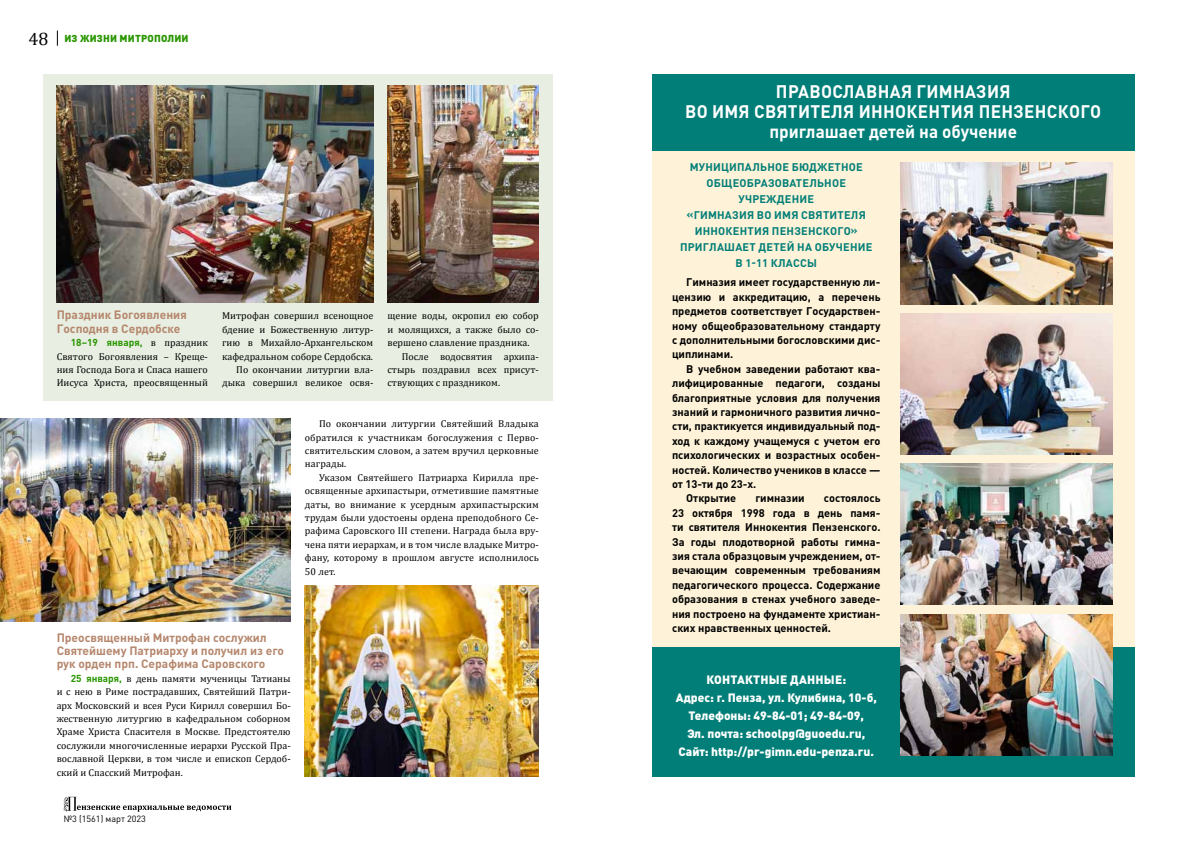
<style>
.page{position:relative;width:1191px;height:842px;background:#fff}
.page>*{position:absolute;margin:0;border:0;box-sizing:border-box;transform-origin:0 0}
.t1{font:700 18px/20px "DIN Pro";color:#fff;scale:.95 1}
.t2{font:900 12px/18px "DIN Pro";color:#fff;text-align:center}
.t3{font:700 12px/13.4px "DIN Pro";color:#b5876d}
.t4{font:700 11px/14.4px "DIN Pro";color:#000;text-align:justify}
.t5{font:700 11px/16px "DIN Pro";letter-spacing:.105em;color:#007e77}
.t6{font:700 11px/16px "DIN Pro";letter-spacing:.125em;color:#007e77}
.t7{font:10px/13.4px "Cambria";color:#000;text-align:justify}
.t8{font:700 10px "DIN Pro";color:#299601}
.t9{font:900 10px "DIN Pro";letter-spacing:.02em;color:#299601}
.t10{font:9px "DIN Pro";color:#000}
.s1{font-family:"Cambria";font-weight:400;font-size:18px;color:#000}
.s2{font-family:"Cambria";font-weight:400;color:#000}
.s3{font-family:"DIN Pro";font-weight:700;color:#299601}
</style>
<div class="page">
<div style="left:43px;top:74px;width:509px;height:327px;background:#e8eee1"></div>
<img style="left:305px;top:585px;width:234px;height:192px">
<img style="left:0;top:419px;width:291px;height:203px">
<img style="left:387px;top:86px;width:152px;height:217px">
<img style="left:57px;top:86px;width:316px;height:217px">
<svg style="left:64px;top:797px;width:167px;height:15px"></svg>
<svg style="left:57px;top:31px;width:1px;height:15px"></svg>
<div style="left:652px;top:74px;width:482px;height:703px;background:#fef2d8"></div>
<div style="left:652px;top:74px;width:482px;height:76px;background:#007e77"></div>
<div style="left:652px;top:647px;width:482px;height:130px;background:#007e77"></div>
<img style="left:900px;top:163px;width:212px;height:141px">
<img style="left:900px;top:464px;width:212px;height:141px">
<img style="left:900px;top:614px;width:212px;height:142px">
<img style="left:900px;top:313px;width:212px;height:141px">
<p class="t9" style="left:28px;top:29px;width:154px"><span class="s1">48</span> Из жизни митрополии</p>
<p class="t3" style="left:57px;top:307px;width:131px">Праздник Богоявления<br>Господня в Сердобске</p>
<p class="t8" style="left:71px;top:334px;width:139px">18–19 января, <span class="s2">в праздник</span></p>
<p class="t7" style="left:57px;top:349px;width:153px">Святого Богоявления – Креще&shy;ния Господа Бога и Спаса нашего Иисуса Христа, преосвященный</p>
<p class="t7" style="left:222px;top:309px;width:153px;text-align:right">Митрофан совершил всенощное бдение и Божественную литур&shy;гию в Михайло-Архангельском кафедральном соборе Сердобска.<br>По окончании литургии вла&shy;дыка совершил великое освя-</p>
<p class="t7" style="left:387px;top:309px;width:153px">щение воды, окропил ею собор</p>
<p class="t7" style="left:387px;top:323px;width:153px">и молящихся, а также было со-</p>
<p class="t7" style="left:387px;top:336px;width:143px">вершено славление праздника.</p>
<p class="t7" style="left:402px;top:349px;width:138px">После водосвятия архипа-</p>
<p class="t7" style="left:387px;top:363px;width:153px">стырь поздравил всех присут-</p>
<p class="t7" style="left:387px;top:376px;width:114px">ствующих с праздником.</p>
<p class="t7" style="left:305px;top:417px;width:235px;text-indent:14px">По окончании литургии Святейший Владыка обратился к участникам богослужения с Перво&shy;святительским словом, а затем вручил церковные награды.</p>
<p class="t7" style="left:305px;top:471px;width:235px;text-indent:14px">Указом Святейшего Патриарха Кирилла пре&shy;освященные архипастыри, отметившие памятные даты, во внимание к усердным архипастырским трудам были удостоены ордена преподобного Се&shy;рафима Саровского III степени. Награда была вру&shy;чена пяти иерархам, и в том числе владыке Митро&shy;фану, которому в прошлом августе исполнилось 50 лет.</p>
<p class="t3" style="left:57px;top:629px;width:229px">Преосвященный М итрофан сослужил<br>Святейшему Патриарху и получил из его рук орден прп. Серафима Саровского</p>
<p class="t7" style="left:57px;top:672px;width:235px;text-indent:14px"><span class="s3">25 января,</span> в день памяти мученицы Татианы и с нею в Риме пострадавших, Святейший Патри&shy;арх Московский и всея Руси Кирилл совершил Бо&shy;жественную литургию в кафедральном соборном Храме Христа Спасителя в Москве. Предстоятелю сослужили многочисленные иерархи Русской Пра&shy;вославной Церкви, в том числе и епископ Сердоб&shy;ский и Спасский Митрофан.</p>
<p class="t10" style="left:64px;top:811px;width:84px">№3 (1561) март 2023</p>
<h1 class="t1" style="left:776px;top:79px;width:199px">Православная ги мнази</h1>
<h1 class="t1" style="left:999px;top:79px;width:13px">я</h1>
<h1 class="t1" style="left:685px;top:99px;width:209px">во и мя святителя Иннок</h1>
<h1 class="t1" style="left:918px;top:99px;width:24px">енти</h1>
<h1 class="t1" style="left:769px;top:99px;width:316px;text-indent:194px">я Пензенского приглашает детей на обучение</h1>
<p class="t5" style="left:689px;top:157px;width:9px">Муниципа</p>
<p class="t5" style="left:752px;top:157px;width:90px">льное бюджетно</p>
<p class="t5" style="left:856px;top:157px;width:8px">е</p>
<p class="t5" style="left:706px;top:173px;width:56px">общеобразо</p>
<p class="t5" style="left:738px;top:173px;width:109px;text-indent:44px">вательное учреждени е</p>
<p class="t5" style="left:686px;top:205px;width:39px">«Гимнази</p>
<p class="t5" style="left:747px;top:205px;width:84px">я во и мя святит</p>
<p class="t5" style="left:844px;top:205px;width:23px">еля</p>
<p class="t5" style="left:695px;top:221px;width:17px">Иннок</p>
<p class="t5" style="left:733px;top:221px;width:15px">енти</p>
<p class="t5" style="left:762px;top:221px;width:69px">я Пензенского</p>
<p class="t5" style="left:851px;top:221px;width:8px">»</p>
<p class="t5" style="left:680px;top:237px;width:8px">приг</p>
<p class="t6" style="left:735px;top:237px;width:138px;text-indent:-26px">лашает детей на обучени е в 1-11 классы</p>
<p class="t4" style="left:672px;top:274px;width:210px;text-indent:14px">Гимназия имеет государственную ли&shy;цензию и аккредитацию, а перечень предметов соответствует Государствен&shy;ному общеобразовательному стандарту с дополнительными богословскими дис&shy;циплинами.</p>
<p class="t4" style="left:686px;top:360px;width:196px">В учебном заведении работают ква-</p>
<p class="t4" style="left:672px;top:375px;width:210px">лифицированные педагоги, созданы</p>
<p class="t4" style="left:672px;top:389px;width:210px">благоприятные условия для получения</p>
<p class="t4" style="left:672px;top:403px;width:210px">знаний и гармоничного развития лично-</p>
<p class="t4" style="left:672px;top:418px;width:210px">сти, практикуется индивидуальный под-</p>
<p class="t4" style="left:672px;top:432px;width:210px">ход к каждому учащемуся с учетом его</p>
<p class="t4" style="left:672px;top:447px;width:210px">психологических и возрастных особен-</p>
<p class="t4" style="left:672px;top:461px;width:210px">ностей. Количество учеников в классе —</p>
<p class="t4" style="left:672px;top:475px;width:86px">от 13‑ти до 23-х.</p>
<p class="t4" style="left:686px;top:490px;width:51px">Открытие</p>
<p class="t4" style="left:755px;top:490px;width:51px">гимназии</p>
<p class="t4" style="left:672px;top:490px;width:210px;text-indent:152px">состоялось 23 октября 1998 года в день памя&shy;ти святителя Иннокентия Пензенского.<br>За годы плодотворной работы гимна&shy;зия стала образцовым учреждением, от&shy;вечающим современным требованиям педагогического процесса. Содержание образования в стенах учебного заведе&shy;ния построено на фундаменте христиан&shy;ских нравственных ценностей.</p>
<p class="t2" style="left:675px;top:669px;width:203px">Контактные данные:<br>Адрес: г. Пенза, ул. Кулибина, 10-б,<br>Телефоны: 49-84-01; 49-84-09,<br>Эл. почта: schoolpg@guoedu.ru,<br>Сайт: http://pr-gimn.edu-penza.ru.</p>
</div>
